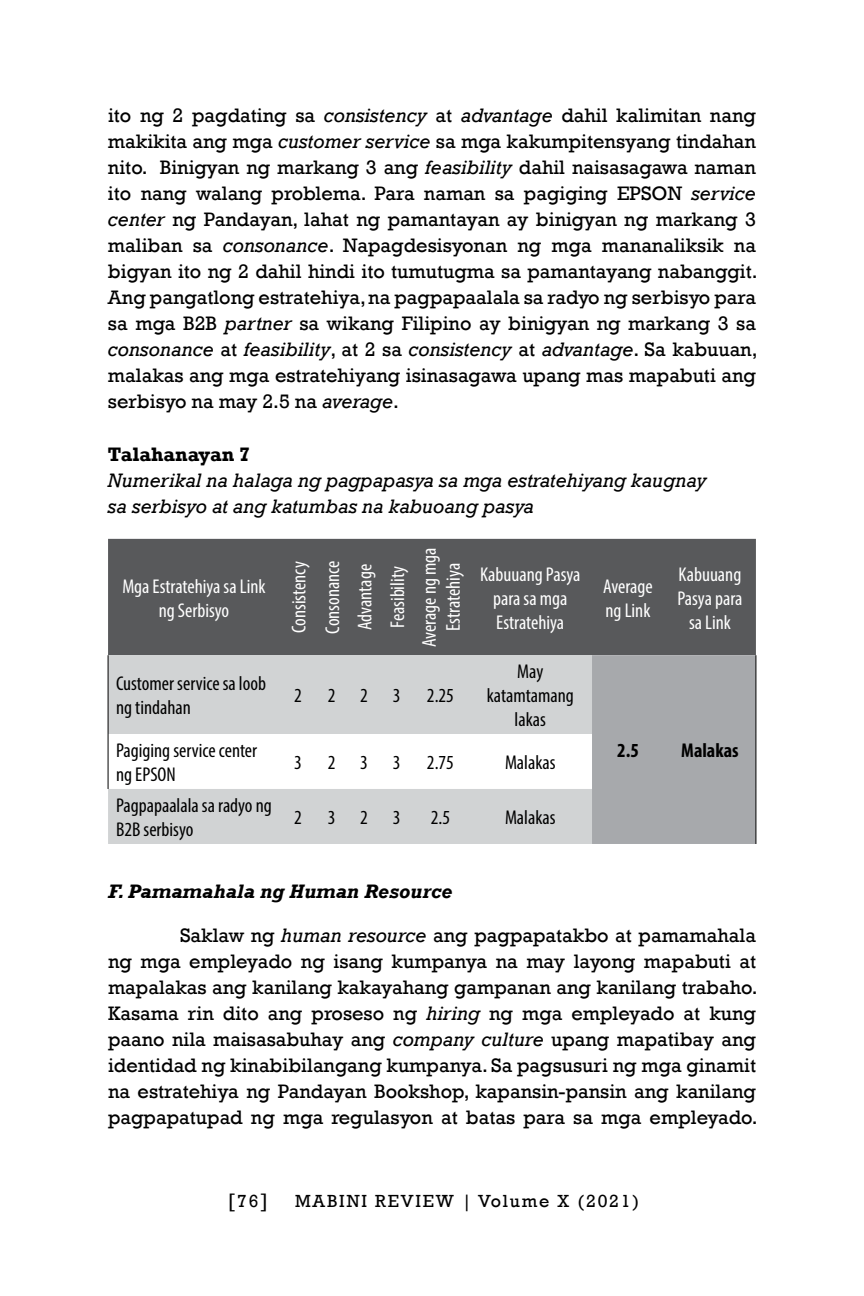
<style>
.page{position:relative;width:864px;height:1296px;background:#fff}
.page>*{position:absolute;margin:0;border:0;box-sizing:border-box;transform-origin:0 0}
.t1{font:20px/26px "Rockwell";color:#000;text-align:justify}
.t2{font:condensed 20px/24px "Myriad Pro";color:#fff;text-align:center}
.t3{font:condensed 20px/24px "Myriad Pro";color:#000}
.t4{font:italic 20px/26px "Rockwell";color:#000}
.t5{font:italic 700 20px "Rockwell";color:#000}
.t6{font:700 20px "Rockwell";color:#000}
.t7{font:700 condensed 20px "Myriad Pro";color:#000}
.t8{font:18px "Rockwell";letter-spacing:.1em;color:#000}
.s1{font-style:italic}
.s2{font-size:18px}
</style>
<div class="page">
<div style="left:108px;top:539px;width:648px;height:116px;background:#58595b"></div>
<svg style="left:108px;top:655px;width:484px;height:189px;fill:#d1d3d4"></svg>
<div style="left:592px;top:655px;width:164px;height:189px;background:#a7a9ac"></div>
<hr style="left:108px;top:655px;width:1px;height:79px;background:#000">
<hr style="left:756px;top:655px;width:1px;height:79px;background:#000">
<hr style="left:756px;top:734px;width:1px;height:55px;background:#000">
<hr style="left:756px;top:789px;width:1px;height:55px;background:#000">
<hr style="left:108px;top:734px;width:1px;height:55px;background:#000">
<p class="t1" style="left:108px;top:102px;width:651px">ito ng 2 pagdating sa <span class="s1">consistency</span> at <span class="s1">advantage</span> dahil kalimitan nang makikita ang mga <span class="s1">customer service</span> sa mga kakumpitensyang tindahan nito. Binigyan ng markang 3 ang <span class="s1">feasibility</span> dahil naisasagawa naman ito nang walang problema. Para naman sa pagiging EPSON <span class="s1">service center</span> ng Pandayan, lahat ng pamantayan ay binigyan ng markang 3 maliban sa <span class="s1">consonance</span>. Napagdesisyonan ng mga mananaliksik na bigyan ito ng 2 dahil hindi ito tumutugma sa pamantayang nabanggit.<br>Ang pangatlong estratehiya, na pagpapaalala sa radyo ng serbisyo para sa mga B2B <span class="s1">partner</span> sa wikang Filipino ay binigyan ng markang 3 sa <span class="s1">consonance</span> at <span class="s1">feasibility</span>, at 2 sa <span class="s1">consistency</span> at <span class="s1">advantage</span>. Sa kabuuan, malakas ang mga estratehiyang isinasagawa upang mas mapabuti ang serbisyo na may 2.5 na <span class="s1">average</span>.</p>
<p class="t6" style="left:108px;top:442px;width:144px">Talahanayan 7</p>
<p class="t4" style="left:108px;top:467px;width:600px">Numerikal na halaga ng pagpapasya sa mga estratehiyang kaugnay sa serbisyo at ang katumbas na kabuoang pasya</p>
<p class="t2" style="left:122px;top:574px;width:145px">Mga Estratehiya sa Link ng Serbisyo</p>
<p class="t3" style="left:116px;top:671px;width:151px">Customer service sa loob ng tindahan</p>
<p class="t2" style="left:282px;top:647px;width:101px;line-height:32.6px;rotate:-90deg">Consistency<br>Consonance<br>Advantage<br>Feasibility<br>Average ng mga</p>
<p class="t2" style="left:441px;top:631px;width:69px;rotate:-90deg">Estratehiya</p>
<p class="t2" style="left:480px;top:562px;width:102px">Kabuuang Pasya para sa mga<br>Estratehiya</p>
<p class="t3" style="left:294px;top:683px;width:9px">2</p>
<p class="t3" style="left:328px;top:683px;width:74px">223</p>
<p class="t3" style="left:427px;top:683px;width:28px">2.25</p>
<p class="t3" style="left:487px;top:659px;width:89px;text-align:center">May katamtamang lakas</p>
<p class="t2" style="left:603px;top:574px;width:51px;text-align:left">Average ng Link</p>
<p class="t2" style="left:677px;top:562px;width:67px">Kabuuang<br>Pasya para sa Link</p>
<p class="t3" style="left:116px;top:738px;width:143px">Pagiging service center</p>
<p class="t7" style="left:617px;top:738px;width:23px">2.5</p>
<p class="t7" style="left:681px;top:738px;width:59px">Malakas</p>
<p class="t3" style="left:116px;top:762px;width:61px">ng EPSON</p>
<p class="t3" style="left:294px;top:750px;width:9px">3</p>
<p class="t3" style="left:328px;top:750px;width:74px">233</p>
<p class="t3" style="left:427px;top:750px;width:28px">2.75</p>
<p class="t3" style="left:505px;top:750px;width:52px">Malakas</p>
<p class="t3" style="left:116px;top:793px;width:157px">Pagpapaalala sa radyo ng<br>B2B serbisyo</p>
<p class="t3" style="left:294px;top:805px;width:9px">2</p>
<p class="t3" style="left:328px;top:805px;width:74px">323</p>
<p class="t3" style="left:431px;top:805px;width:21px">2.5</p>
<p class="t3" style="left:505px;top:805px;width:52px">Malakas</p>
<p class="t5" style="left:108px;top:879px;width:346px">F. Pamamahala ng Human Resource</p>
<p class="t1" style="left:108px;top:923px;width:651px;text-indent:72px">Saklaw ng <span class="s1">human resource</span> ang pagpapatakbo at pamamahala ng mga empleyado ng isang kumpanya na may layong mapabuti at mapalakas ang kanilang kakayahang gampanan ang kanilang trabaho.<br>Kasama rin dito ang proseso ng <span class="s1">hiring</span> ng mga empleyado at kung paano nila maisasabuhay ang <span class="s1">company culture</span> upang mapatibay ang identidad ng kinabibilangang kumpanya. Sa pagsusuri ng mga ginamit na estratehiya ng Pandayan Bookshop, kapansin-pansin ang kanilang pagpapatupad ng mga regulasyon at batas para sa mga empleyado.</p>
<p class="t1" style="left:228px;top:1188px;width:42px">[<span class="s2">76</span>]</p>
<p class="t8" style="left:295px;top:1191px;width:345px">MABINI REVIEW | Volume X (2021)</p>
</div>
